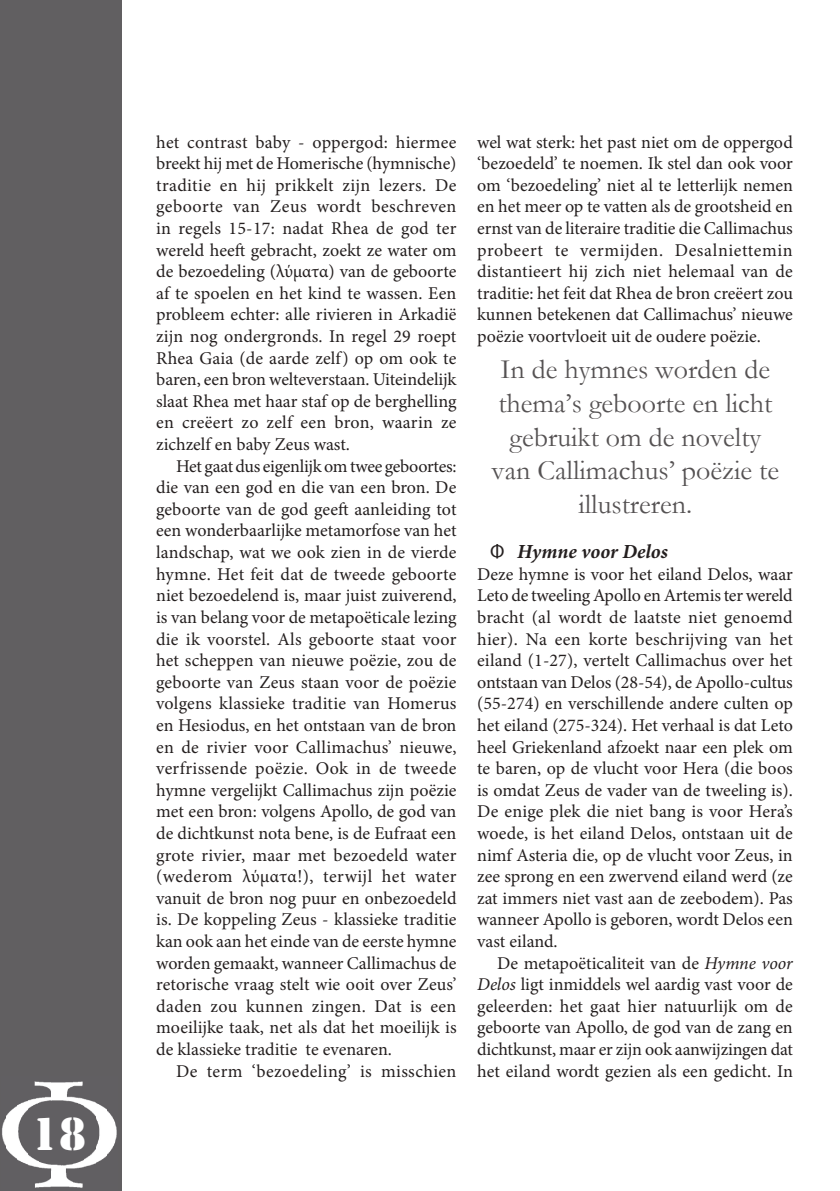
<style>
.page{position:relative;width:840px;height:1191px;background:#fff}
.page>*{position:absolute;margin:0;border:0;box-sizing:border-box;transform-origin:0 0}
.t1{font:48px "Stencil";color:#fff}
.t2{font:28px/33.6px "Garamond";color:#555253;text-align:center}
.t3{font:italic 700 20px "Minion Pro";color:#241f1f}
.t4{font:18px/21.6px "Minion Pro";color:#241f1f;text-align:justify}
.t5{font:18px "Minion Pro";letter-spacing:.02em;color:#241f1f}
.s1{font-family:"Myriad Pro";font-weight:400;font-style:normal}
.s2{font-style:italic}
</style>
<div class="page">
<div style="left:0;top:0;width:122px;height:1191px;background:#615f61"></div>
<img style="left:2px;top:1081px;width:115px;height:107px">
<h1 class="t1" style="left:31px;top:1106px;width:57px">18</h1>
<p class="t4" style="left:156px;top:131px;width:302px">het contrast baby - oppergod: hiermee breekt hij met de Homerische (hymnische) traditie en hij prikkelt zijn lezers. De geboorte van Zeus wordt beschreven in regels 15-17: nadat Rhea de god ter wereld heeft gebracht, zoekt ze water om de bezoedeling (λύματα) van de geboorte af te spoelen en het kind te wassen. Een probleem echter: alle rivieren in Arkadië zijn nog ondergronds. In regel 29 roept Rhea Gaia (de aarde zelf) op om ook te baren, een bron welteverstaan. Uiteindelijk slaat Rhea met haar staf op de berghelling en creëert zo zelf een bron, waarin ze zichzelf en baby Zeus wast.</p>
<p class="t4" style="left:156px;top:455px;width:302px;text-indent:20px">Het gaat dus eigenlijk om twee geboortes: die van een god en die van een bron. De geboorte van de god geeft aanleiding tot een wonderbaarlijke metamorfose van het landschap, wat we ook zien in de vierde hymne. Het feit dat de tweede geboorte niet bezoedelend is, maar juist zuiverend, is van belang voor de metapoëticale lezing die ik voorstel. Als geboorte staat voor het scheppen van nieuwe poëzie, zou de geboorte van Zeus staan voor de poëzie volgens klassieke traditie van Homerus en Hesiodus, en het ontstaan van de bron en de rivier voor Callimachus’ nieuwe, verfrissende poëzie. Ook in de tweede hymne vergelijkt Callimachus zijn poëzie met een bron: volgens Apollo, de god van de dichtkunst nota bene, is de Eufraat een grote rivier, maar met bezoedeld water (wederom λύματα!), terwijl het water vanuit de bron nog puur en onbezoedeld is. De koppeling Zeus - klassieke traditie kan ook aan het einde van de eerste hymne worden gemaakt, wanneer Callimachus de retorische vraag stelt wie ooit over Zeus’ daden zou kunnen zingen. Dat is een moeilijke taak, net als dat het moeilijk is de klassieke traditie te evenaren.</p>
<p class="t5" style="left:176px;top:1058px;width:282px">De term ‘bezoedeling’ is misschien</p>
<p class="t4" style="left:477px;top:131px;width:317px">wel wat sterk: het past niet om de oppergod ‘bezoedeld’ te noemen. Ik stel dan ook voor om ‘bezoedeling’ niet al te letterlijk nemen en het meer op te vatten als de grootsheid en ernst van de literaire traditie die Callimachus probeert te vermijden. Desalniettemin distantieert hij zich niet helemaal van de traditie: het feit dat Rhea de bron creëert zou kunnen betekenen dat Callimachus’ nieuwe poëzie voortvloeit uit de oudere poëzie.</p>
<h2 class="t2" style="left:491px;top:352px;width:289px">In de hymnes worden de thema’s geboorte en licht gebruikt om de novelty van Callimachus’ poëzie te illustreren.</h2>
<p class="t3" style="left:489px;top:537px;width:179px"><span class="s1">Φ</span> Hymne voor Delos</p>
<p class="t4" style="left:477px;top:563px;width:317px">Deze hymne is voor het eiland Delos, waar Leto de tweeling Apollo en Artemis ter wereld bracht (al wordt de laatste niet genoemd hier). Na een korte beschrijving van het eiland (1-27), vertelt Callimachus over het ontstaan van Delos (28-54), de Apollo-cultus (55-274) en verschillende andere culten op het eiland (275-324). Het verhaal is dat Leto heel Griekenland afzoekt naar een plek om te baren, op de vlucht voor Hera (die boos is omdat Zeus de vader van de tweeling is).<br>De enige plek die niet bang is voor Hera’s woede, is het eiland Delos, ontstaan uit de nimf Asteria die, op de vlucht voor Zeus, in zee sprong en een zwervend eiland werd (ze zat immers niet vast aan de zeebodem). Pas wanneer Apollo is geboren, wordt Delos een vast eiland.</p>
<p class="t4" style="left:477px;top:952px;width:317px;text-indent:20px">De metapoëticaliteit van de <span class="s2">Hymne voor Delos</span> ligt inmiddels wel aardig vast voor de geleerden: het gaat hier natuurlijk om de geboorte van Apollo, de god van de zang en dichtkunst, maar er zijn ook aanwijzingen dat het eiland wordt gezien als een gedicht. In</p>
</div>
